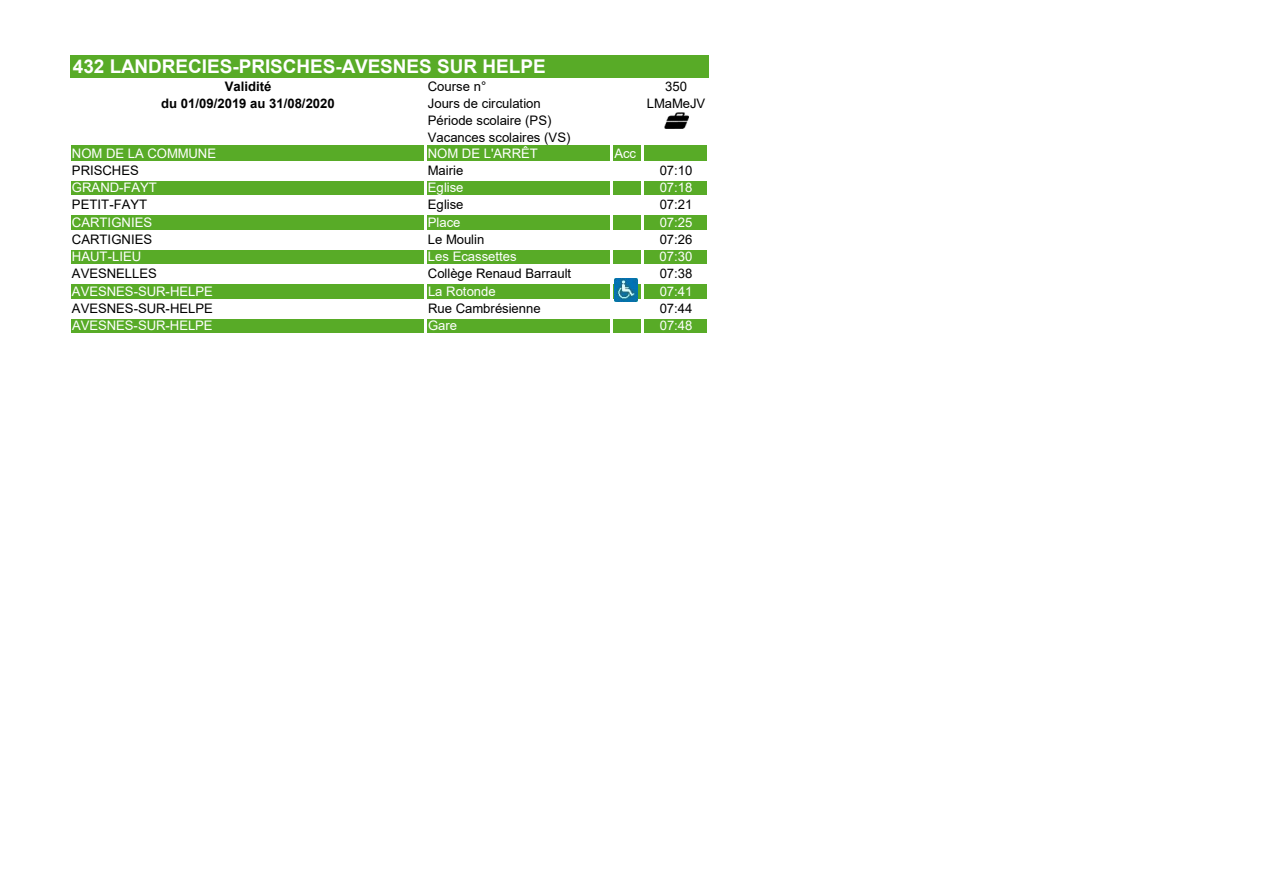
<style>
.page{position:relative;width:1263px;height:893px;background:#fff}
.page>*{position:absolute;margin:0;border:0;box-sizing:border-box;transform-origin:0 0}
.t1{font:700 18.9px "Arial";color:#fff}
.t2{font:13.05px/16.4px "Arial";letter-spacing:-.005em;color:#000}
.t3{font:13.05px "Arial";letter-spacing:-.005em;color:#fff}
.t4{font:700 13.05px "Arial";color:#000}
</style>
<div class="page">
<div style="left:70px;top:55px;width:639px;height:23px;background:#58ab27"></div>
<div style="left:70px;top:145px;width:639px;height:17px;background:#58ab27"></div>
<div style="left:70px;top:179px;width:639px;height:18px;background:#58ab27"></div>
<div style="left:70px;top:214px;width:639px;height:17px;background:#58ab27"></div>
<div style="left:70px;top:248px;width:639px;height:18px;background:#58ab27"></div>
<div style="left:70px;top:283px;width:639px;height:17px;background:#58ab27"></div>
<div style="left:70px;top:317px;width:639px;height:18px;background:#58ab27"></div>
<hr style="left:69px;top:145px;width:2px;height:191px;background:#fff">
<hr style="left:424px;top:145px;width:3px;height:191px;background:#fff">
<hr style="left:611px;top:145px;width:2px;height:191px;background:#fff">
<hr style="left:641px;top:145px;width:3px;height:191px;background:#fff">
<hr style="left:707px;top:145px;width:3px;height:191px;background:#fff">
<hr style="left:71px;top:161px;width:639px;height:2px;background:#fff">
<hr style="left:71px;top:178px;width:639px;height:3px;background:#fff">
<hr style="left:71px;top:196px;width:639px;height:2px;background:#fff">
<hr style="left:71px;top:213px;width:639px;height:2px;background:#fff">
<hr style="left:71px;top:230px;width:639px;height:2px;background:#fff">
<hr style="left:71px;top:247px;width:639px;height:3px;background:#fff">
<hr style="left:71px;top:265px;width:639px;height:2px;background:#fff">
<hr style="left:71px;top:282px;width:639px;height:2px;background:#fff">
<hr style="left:71px;top:299px;width:639px;height:2px;background:#fff">
<hr style="left:71px;top:316px;width:639px;height:3px;background:#fff">
<hr style="left:71px;top:333px;width:639px;height:3px;background:#fff">
<img style="left:614px;top:279px;width:23px;height:23px">
<img style="left:665px;top:112px;width:23px;height:16px">
<p class="t1" style="left:73px;top:53px;width:474px">432 LANDRECIES-PRISCHES-AVESNES SUR HELPE</p>
<p class="t4" style="left:225px;top:77px;width:48px">Validité</p>
<p class="t2" style="left:428px;top:78px;width:60px">Course n°</p>
<p class="t2" style="left:665px;top:78px;width:23px">350</p>
<p class="t4" style="left:161px;top:94px;width:175px">du 01/09/2019 au 31/08/2020</p>
<p class="t2" style="left:428px;top:95px;width:114px">Jours de circulation</p>
<p class="t2" style="left:647px;top:95px;width:60px">LMaMeJV</p>
<p class="t2" style="left:428px;top:112px;width:144px">Période scolaire (PS)<br>Vacances scolaires (VS)</p>
<p class="t3" style="left:72px;top:144px;width:146px">NOM DE LA COMMUNE</p>
<p class="t3" style="left:428px;top:144px;width:111px">NOM DE L'ARRÊT</p>
<p class="t3" style="left:614px;top:144px;width:23px">Acc</p>
<p class="t2" style="left:72px;top:162px;width:68px">PRISCHES</p>
<p class="t2" style="left:428px;top:162px;width:37px">Mairie</p>
<p class="t2" style="left:660px;top:162px;width:34px">07:10</p>
<p class="t3" style="left:72px;top:179px;width:86px">GRAND-FAYT</p>
<p class="t3" style="left:428px;top:179px;width:37px">Eglise</p>
<p class="t3" style="left:660px;top:179px;width:34px">07:18</p>
<p class="t2" style="left:72px;top:197px;width:77px">PETIT-FAYT</p>
<p class="t2" style="left:428px;top:197px;width:37px">Eglise</p>
<p class="t2" style="left:660px;top:197px;width:34px">07:21</p>
<p class="t3" style="left:72px;top:213px;width:82px">CARTIGNIES</p>
<p class="t3" style="left:428px;top:213px;width:34px">Place</p>
<p class="t3" style="left:660px;top:213px;width:34px">07:25</p>
<p class="t2" style="left:72px;top:231px;width:82px">CARTIGNIES</p>
<p class="t2" style="left:428px;top:231px;width:58px">Le Moulin</p>
<p class="t2" style="left:660px;top:231px;width:34px">07:26</p>
<p class="t3" style="left:72px;top:248px;width:71px">HAUT-LIEU</p>
<p class="t3" style="left:428px;top:248px;width:90px">Les Ecassettes</p>
<p class="t3" style="left:660px;top:248px;width:34px">07:30</p>
<p class="t2" style="left:72px;top:265px;width:86px">AVESNELLES</p>
<p class="t2" style="left:428px;top:265px;width:145px">Collège Renaud Barrault</p>
<p class="t2" style="left:660px;top:265px;width:34px">07:38</p>
<p class="t3" style="left:72px;top:282px;width:142px">AVESNES-SUR-HELPE</p>
<p class="t3" style="left:428px;top:282px;width:69px">La Rotonde</p>
<p class="t3" style="left:660px;top:282px;width:34px">07:41</p>
<p class="t2" style="left:72px;top:300px;width:142px">AVESNES-SUR-HELPE</p>
<p class="t2" style="left:428px;top:300px;width:114px">Rue Cambrésienne</p>
<p class="t2" style="left:660px;top:300px;width:34px">07:44</p>
<p class="t3" style="left:72px;top:316px;width:142px">AVESNES-SUR-HELPE</p>
<p class="t3" style="left:428px;top:316px;width:31px">Gare</p>
<p class="t3" style="left:660px;top:316px;width:34px">07:48</p>
</div>
